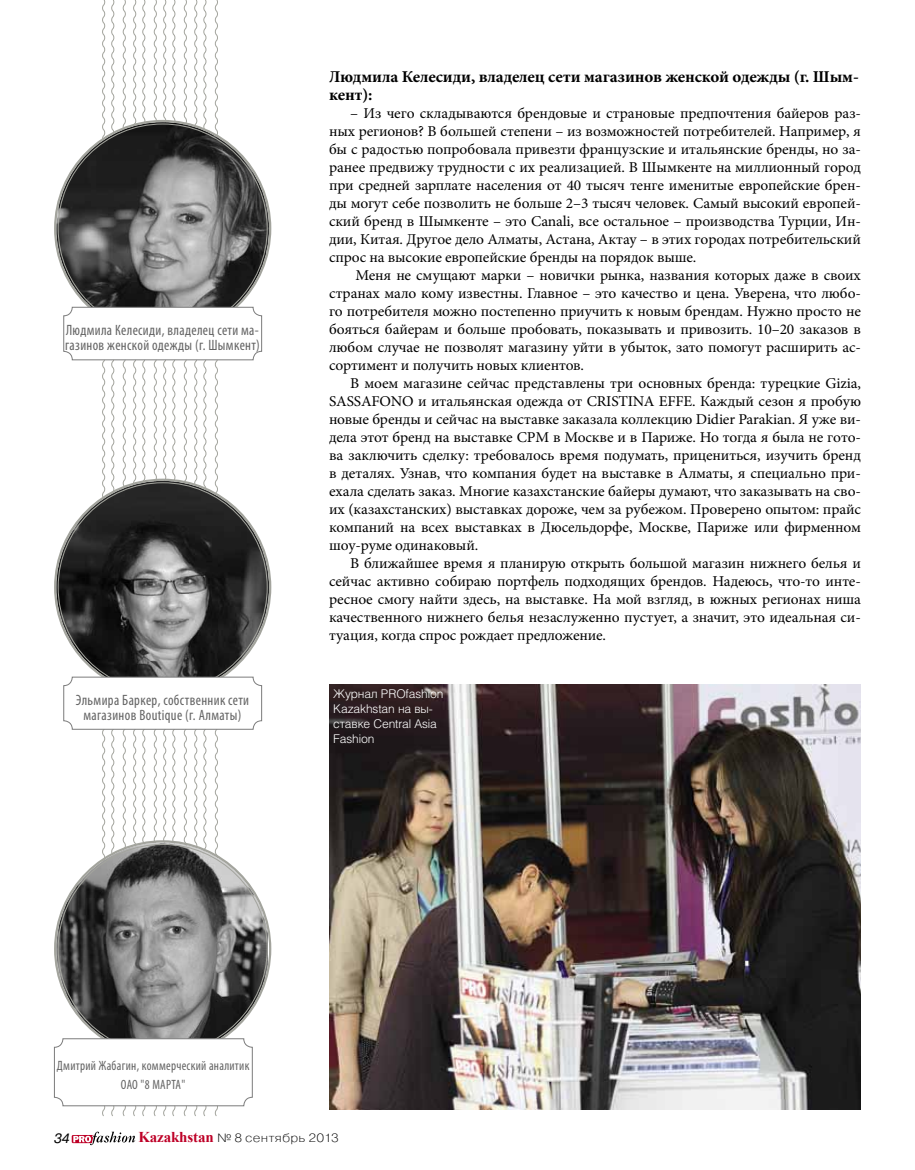
<style>
.page{position:relative;width:915px;height:1170px;background:#fff}
.page>*{position:absolute;margin:0;border:0;box-sizing:border-box;transform-origin:0 0}
.t1{font:700 16.5px/18px "Minion Pro";letter-spacing:-.01em;color:#000}
.t2{font:15px/18px "Minion Pro";letter-spacing:-.01em;color:#000;text-align:justify}
.t3{font:condensed 15px/15.8px "Myriad Pro";letter-spacing:.025em;color:#636363;text-align:center;scale:.96 1}
.t4{font:condensed 13.5px/19.5px "Myriad Pro";letter-spacing:.025em;color:#636363;text-align:center;scale:.94 1}
.t5{font:italic 13.5px "Pragmatica C";color:#000}
.t6{font:300 12px/15px "Helios";letter-spacing:-.01em;color:#fff}
.t7{font:12px "Pragmatica Light C";letter-spacing:.015em;color:#000;scale:1.15 1}
.s1{font-family:"Times New Roman";font-weight:700;font-size:15px;color:#be0027}
</style>
<div class="page">
<svg style="left:72px;top:1131px;width:63px;height:13px"></svg>
<svg style="left:101px;top:0;width:14px;height:1116px"></svg>
<svg style="left:122px;top:0;width:24px;height:1116px"></svg>
<svg style="left:183px;top:0;width:24px;height:1116px"></svg>
<svg style="left:153px;top:0;width:23px;height:1116px"></svg>
<svg style="left:214px;top:0;width:5px;height:1116px"></svg>
<img style="left:329px;top:684px;width:531px;height:425px">
<img style="left:56px;top:842px;width:212px;height:213px">
<div style="left:54px;top:1038px;width:198px;height:67px;background:#fff;border-radius:9px"></div>
<div style="left:54px;top:1038px;width:198px;height:68px;border:1px solid #7c7c7c;border-radius:9px"></div>
<img style="left:56px;top:481px;width:213px;height:212px;border-radius:106px">
<div style="left:64px;top:677px;width:197px;height:52px;background:#fff;border-radius:9px"></div>
<div style="left:63px;top:676px;width:199px;height:53px;border:1px solid #7c7c7c;border-radius:9px"></div>
<img style="left:56px;top:122px;width:213px;height:213px;border-radius:106px">
<div style="left:64px;top:307px;width:197px;height:53px;background:#fff;border-radius:9px"></div>
<div style="left:63px;top:307px;width:199px;height:53px;border:1px solid #7c7c7c;border-radius:9px"></div>
<p class="t3" style="left:65px;top:321px;width:204px;text-align:left">Людмила Келесиди, владелец сети ма&shy;газинов женской одежды (г. Шымкент)</p>
<p class="t3" style="left:76px;top:691px;width:182px">Эльмира Баркер, собственник сети магазинов Boutique (г. Алматы)</p>
<p class="t1" style="left:329px;top:67px;width:531px">Людмила Келесиди, владелец сети магазинов женской одежды (г. Шым&shy;кент):</p>
<p class="t2" style="left:329px;top:104px;width:533px;text-indent:21px">– Из чего складываются брендовые и страновые предпочтения байеров раз&shy;ных регионов? В большей степени – из возможностей потребителей. Например, я бы с радостью попробовала привезти французские и итальянские бренды, но за&shy;ранее предвижу трудности с их реализацией. В Шымкенте на миллионный город при средней зарплате населения от 40 тысяч тенге именитые европейские брен&shy;ды могут себе позволить не больше 2–3 тысяч человек. Самый высокий европей&shy;ский бренд в Шымкенте – это Canali, все остальное – производства Турции, Ин&shy;дии, Китая. Другое дело Алматы, Астана, Актау – в этих городах потребительский спрос на высокие европейские бренды на порядок выше.</p>
<p class="t2" style="left:329px;top:266px;width:533px;text-indent:26px">Меня не смущают марки – новички рынка, названия которых даже в своих странах мало кому известны. Главное – это качество и цена. Уверена, что любо&shy;го потребителя можно постепенно приучить к новым брендам. Нужно просто не бояться байерам и больше пробовать, показывать и привозить. 10–20 заказов в любом случае не позволят магазину уйти в убыток, зато помогут расширить ас&shy;сортимент и получить новых клиентов.</p>
<p class="t2" style="left:329px;top:374px;width:533px;text-indent:21px">В моем магазине сейчас представлены три основных бренда: турецкие Gizia, SASSAFONO и итальянская одежда от CRISTINA EFFE. Каждый сезон я пробую новые бренды и сейчас на выставке заказала коллекцию Didier Parakian. Я уже ви&shy;дела этот бренд на выставке CPM в Москве и в Париже. Но тогда я была не гото&shy;ва заключить сделку: требовалось время подумать, прицениться, изучить бренд в деталях. Узнав, что компания будет на выставке в Алматы, я специально при&shy;ехала сделать заказ. Многие казахстанские байеры думают, что заказывать на сво&shy;их (казахстанских) выставках дороже, чем за рубежом. Проверено опытом: прайс компаний на всех выставках в Дюсельдорфе, Москве, Париже или фирменном шоу-руме одинаковый.</p>
<p class="t2" style="left:329px;top:554px;width:533px;text-indent:21px">В ближайшее время я планирую открыть большой магазин нижнего белья и сейчас активно собираю портфель подходящих брендов. Надеюсь, что-то инте&shy;ресное смогу найти здесь, на выставке. На мой взгляд, в южных регионах ниша качественного нижнего белья незаслуженно пустует, а значит, это идеальная си&shy;туация, когда спрос рождает предложение.</p>
<p class="t6" style="left:333px;top:685px;width:112px">Журнал PROfashion<br>Kazakhstan на вы&shy;ставке Central Asia<br>Fashion</p>
<p class="t4" style="left:57px;top:1055px;width:206px">Дмитрий Жабагин, коммерческий аналитик<br>ОАО "8 МАРТА"</p>
<p class="t5" style="left:54px;top:1131px;width:17px">34</p>
<p class="t7" style="left:138px;top:1131px;width:176px"><span class="s1">Kazakhstan</span> № 8 сентябрь 2013</p>
</div>
